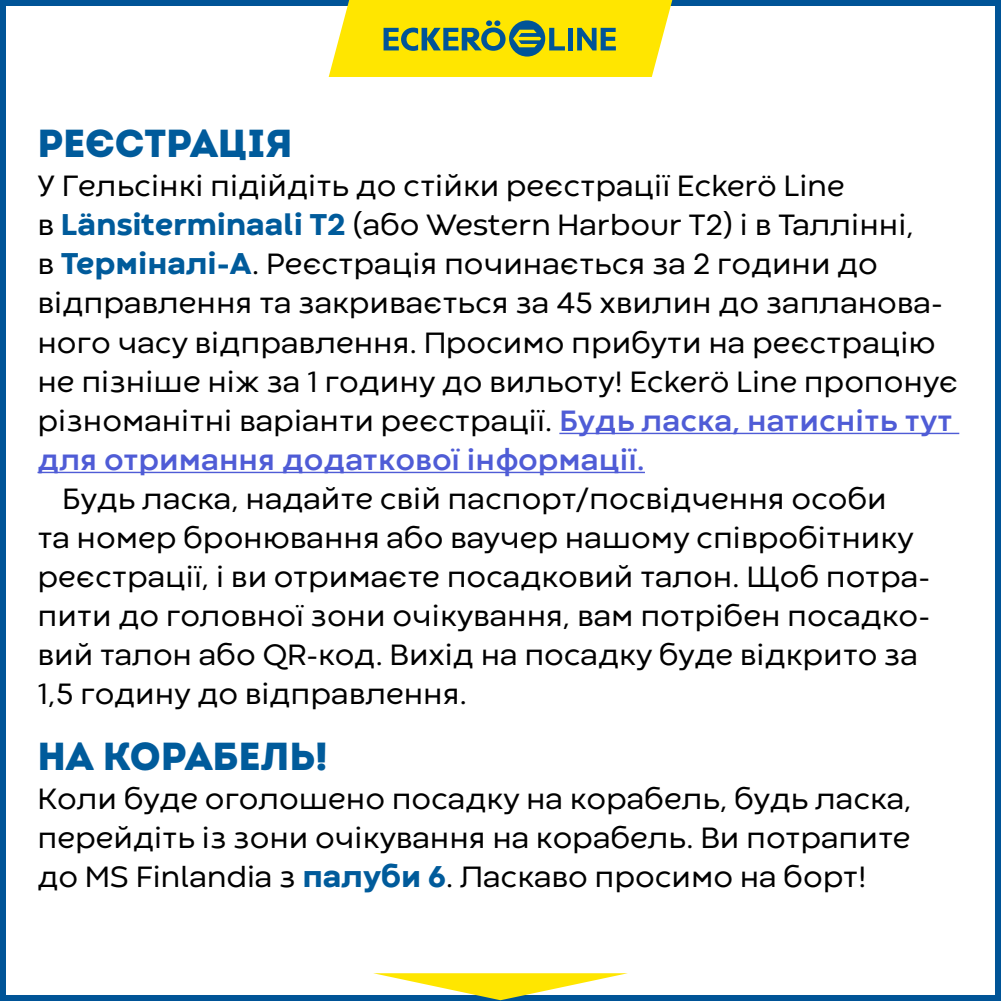
<style>
.page{position:relative;width:1001px;height:1001px;background:#fff}
.page>*{position:absolute;margin:0;border:0;box-sizing:border-box;transform-origin:0 0}
.Vahekas{font:900 39px "Intro";color:#005b9b}
.TEKST_taandeta{font:30.75px/39px "Codec Warm";letter-spacing:-.005em;color:#000}
.TEKST{font:30.75px/39px "Codec Warm";letter-spacing:-.005em;color:#000}
.s1{font-weight:800;font-size:31.5px;color:#005b9b}
.s2{font-weight:700;color:#4f5cd6}
</style>
<div class="page">
<hr style="left:559px;top:433px;width:400px;height:1px;background:#4f5cd6">
<hr style="left:38px;top:472px;width:607px;height:1px;background:#4f5cd6">
<div style="left:0;top:0;width:1000px;height:1000px;border:6px solid #005497"></div>
<svg style="left:329px;top:0;width:343px;height:77px;background:#e0d520"></svg>
<div style="left:568px;top:28px;width:5px;height:22px;background:#005497"></div>
<svg style="left:373px;top:973px;width:255px;height:27px"></svg>
<p class="Vahekas" style="left:38px;top:118px;width:256px">РЕЄСТРАЦІЯ</p>
<p class="TEKST_taandeta" style="left:38px;top:168px;width:922px">У Гельсінкі підійдіть до стійки реєстрації Eckerö Line<br>в <span class="s1">Länsiterminaali T2</span> (або Western Harbour T2) і в Таллінні,<br>в <span class="s1">Терміналі-A</span>. Реєстрація починається за 2 години до відправлення та закривається за 45 хвилин до запланова&shy;ного часу відправлення. Просимо прибути на реєстрацію не пізніше ніж за 1 годину до вильоту! Eckerö Line пропонує різноманітні варіанти реєстрації. <span class="s2">Будь ласка, натисніть тут для отримання додаткової інформації.</span></p>
<p class="TEKST" style="left:38px;top:480px;width:894px;text-indent:25px">Будь ласка, надайте свій паспорт/посвідчення особи<br>та номер бронювання або ваучер нашому співробітнику реєстрації, і ви отримаєте посадковий талон. Щоб потра&shy;пити до головної зони очікування, вам потрібен посадко&shy;вий талон або QR-код. Вихід на посадку буде відкрито за 1,5 годину до відправлення.</p>
<p class="Vahekas" style="left:38px;top:730px;width:292px">НА КОРАБЕЛЬ!</p>
<p class="TEKST_taandeta" style="left:38px;top:781px;width:876px;text-align:justify">Коли буде оголошено посадку на корабель, будь ласка, перейдіть із зони очікування на корабель. Ви потрапите до MS Finlandia з <span class="s1">палуби 6</span>. Ласкаво просимо на борт!</p>
</div>
